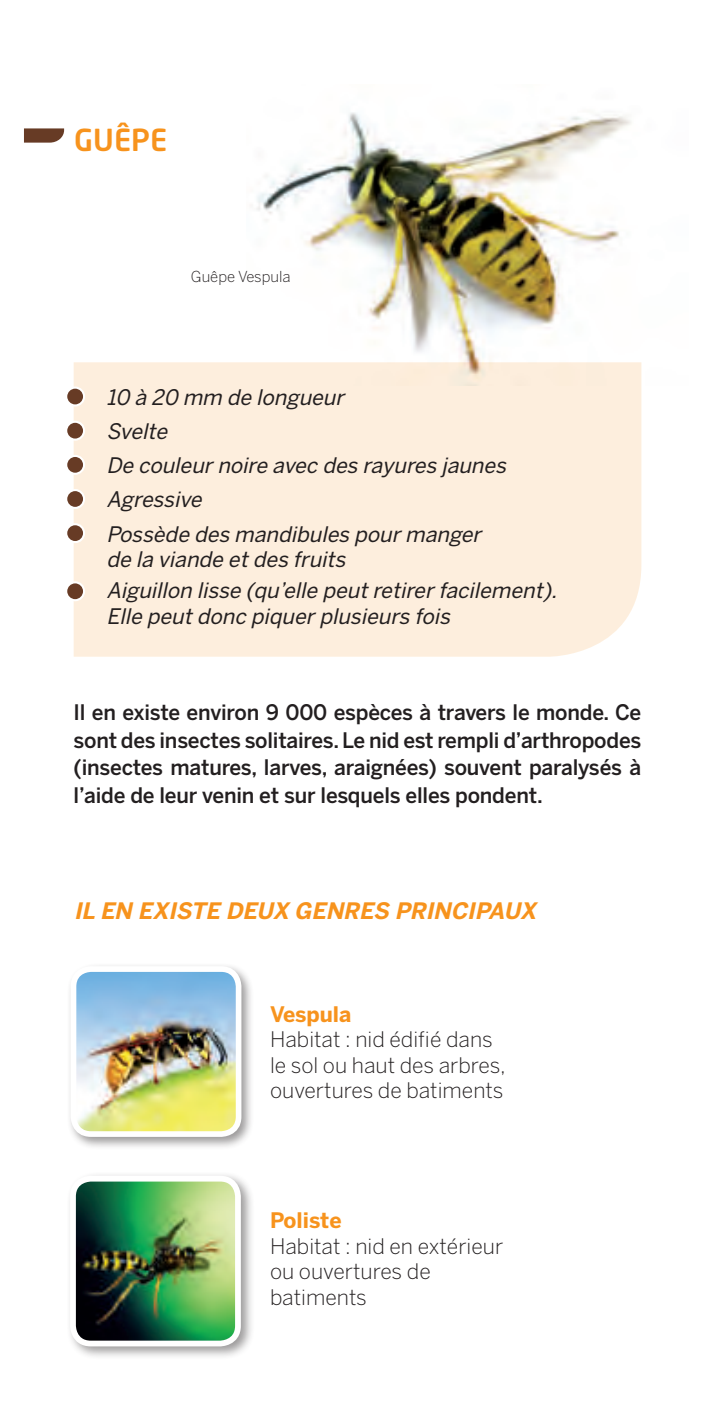
<style>
.page{position:relative;width:710px;height:1421px;background:#fff}
.page>*{position:absolute;margin:0;border:0;box-sizing:border-box;transform-origin:0 0}
.t1{font:500 30px "Neo Sans Pro";color:#f7931d}
.t2{font:italic 700 22.5px "Benton Sans";color:#f7931d}
.t3{font:italic 21.25px/34.2px "Benton Sans";color:#231f20}
.t4{font:500 21.25px/27.5px "Benton Sans";letter-spacing:-.01em;color:#231f20;text-align:justify}
.t5{font:300 21.25px/25.5px "Benton Sans";color:#231f20}
.t6{font:700 21.25px "Benton Sans";color:#f7931d}
.t7{font:300 15px "Benton Sans";color:#231f20}
</style>
<div class="page">
<img style="left:256px;top:112px;width:386px;height:273px">
<div style="left:74px;top:362px;width:567px;height:294px;background:#fdeedd"></div>
<div style="left:67px;top:962px;width:187px;height:187px;background:#231f20;opacity:.45"></div>
<img style="left:73px;top:968px;width:165px;height:165px">
<div style="left:71px;top:966px;width:170px;height:170px;border:6px solid #fff;border-radius:17px"></div>
<div style="left:66px;top:1171px;width:189px;height:189px;background:#231f20;opacity:.45"></div>
<img style="left:73px;top:1178px;width:165px;height:165px">
<div style="left:70px;top:1175px;width:171px;height:171px;border:6px solid #fff;border-radius:18px"></div>
<svg style="left:24px;top:128px;width:40px;height:15px"></svg>
<div style="left:66px;top:387px;width:18px;height:18px;background:#673b25;border-radius:50%"></div>
<div style="left:65px;top:386px;width:20px;height:20px;border:2px solid #fff;border-radius:50%"></div>
<div style="left:66px;top:422px;width:18px;height:17px;background:#673b25;border-radius:50%"></div>
<div style="left:65px;top:420px;width:20px;height:20px;border:2px solid #fff;border-radius:50%"></div>
<div style="left:66px;top:456px;width:18px;height:17px;background:#673b25;border-radius:50%"></div>
<div style="left:65px;top:455px;width:20px;height:20px;border:2px solid #fff;border-radius:50%"></div>
<div style="left:66px;top:490px;width:18px;height:18px;background:#673b25;border-radius:50%"></div>
<div style="left:65px;top:489px;width:20px;height:20px;border:2px solid #fff;border-radius:50%"></div>
<div style="left:66px;top:524px;width:18px;height:18px;background:#673b25;border-radius:50%"></div>
<div style="left:65px;top:523px;width:20px;height:20px;border:2px solid #fff;border-radius:50%"></div>
<div style="left:66px;top:582px;width:18px;height:18px;background:#673b25;border-radius:50%"></div>
<div style="left:65px;top:581px;width:20px;height:20px;border:2px solid #fff;border-radius:50%"></div>
<h1 class="t1" style="left:74px;top:121px;width:95px">GUÊPE</h1>
<p class="t7" style="left:191px;top:268px;width:101px">Guêpe Vespula</p>
<p class="t3" style="left:106px;top:380px;width:406px">10 à 20 mm de longueur<br>Svelte<br>De couleurnoire avec des rayures jaunes<br>Agressive<br>Possède des mandibules pourmanger</p>
<p class="t3" style="left:106px;top:543px;width:457px;line-height:31px">de la viande etdes fruits<br>Aiguillon lisse (qu’elle peutretirerfacilement).</p>
<p class="t3" style="left:106px;top:598px;width:350px">Elle peutdonc piquerplusieurs fois</p>
<p class="t4" style="left:74px;top:698px;width:568px">Il en existe environ 9 000 espèces à travers le monde. Ce sont des insectes solitaires. Le nid est rempli d’arthropodes (insectes matures, larves, araignées) souvent paralysés à l’aide de leur venin et sur lesquels elles pondent.</p>
<p class="t2" style="left:74px;top:897px;width:468px">IL EN EXISTE DEUX GENRES PRINCIPAUX</p>
<p class="t6" style="left:270px;top:1001px;width:83px">Vespula</p>
<p class="t5" style="left:270px;top:1026px;width:237px">Habitat : nid édifié dans le sol ou haut des arbres, ouvertures de batiments</p>
<p class="t6" style="left:270px;top:1207px;width:73px">Poliste</p>
<p class="t5" style="left:270px;top:1232px;width:235px">Habitat : nid en extérieur ou ouvertures de batiments</p>
</div>
